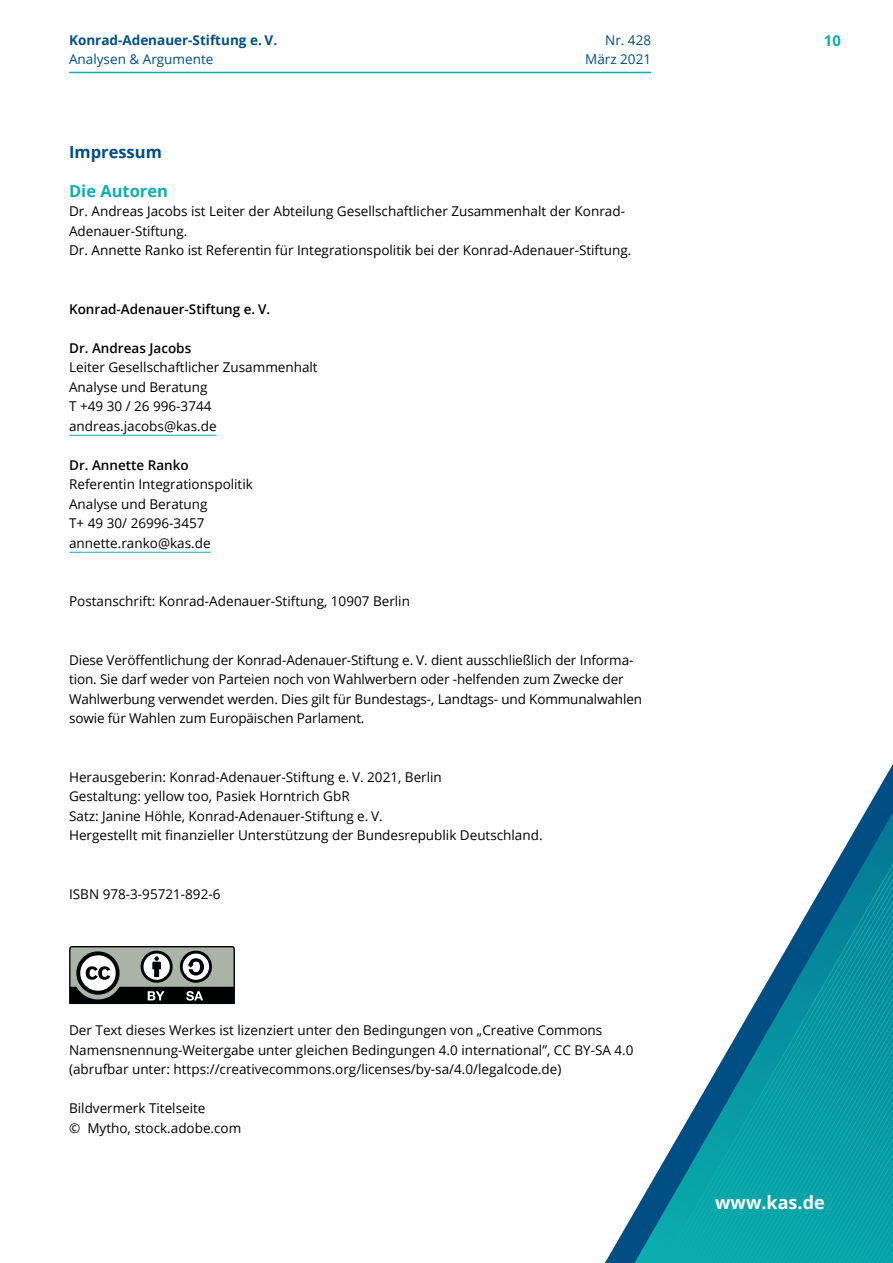
<style>
.page{position:relative;width:893px;height:1263px;background:#fff}
.page>*{position:absolute;margin:0;border:0;box-sizing:border-box;transform-origin:0 0}
.t1{font:700 18px "Open Sans";color:#fff}
.t2{font:700 16.5px "Open Sans";color:#0bb0ae}
.t3{font:700 16.5px "Open Sans";color:#004e83}
.t4{font:700 15px "Open Sans";color:#0bb0ae}
.t5{font:13.5px/19.5px "Open Sans";color:#000}
.t6{font:600 13.5px "Open Sans";color:#000}
.t7{font:13.5px/19.5px "Open Sans";color:#004e83;text-align:right}
.t8{font:700 13.5px "Open Sans";color:#004e83}
</style>
<div class="page">
<svg style="left:627px;top:790px;width:266px;height:473px"></svg>
<hr style="left:69px;top:72px;width:582px;height:1px;background:#0bb0ae">
<hr style="left:69px;top:435px;width:148px;height:1px;background:#0bb0ae">
<hr style="left:69px;top:552px;width:142px;height:1px;background:#0bb0ae">
<svg style="left:69px;top:946px;width:166px;height:58px"></svg>
<p class="t8" style="left:69px;top:30px;width:210px">Konrad-Adenauer-Stiftung e. V.</p>
<p class="t4" style="left:824px;top:30px;width:19px">10</p>
<p class="t7" style="left:69px;top:49px;width:146px">Analysen &amp; Argumente</p>
<p class="t7" style="left:585px;top:30px;width:67px">Nr. 428<br>März 2021</p>
<p class="t3" style="left:69px;top:140px;width:94px">Impressum</p>
<p class="t2" style="left:69px;top:179px;width:100px">Die Autoren</p>
<p class="t5" style="left:69px;top:201px;width:564px">Dr. Andreas Jacobs ist Leiter der Abteilung Gesellschaftlicher Zusammenhalt der Konrad-<br>Adenauer-Stiftung.<br>Dr. Annette Ranko ist Referentin für Integrationspolitik bei der Konrad-Adenauer-Stiftung.</p>
<p class="t6" style="left:69px;top:300px;width:203px">Konrad-Adenauer-Stiftung e. V.</p>
<p class="t6" style="left:69px;top:339px;width:124px">Dr. Andreas Jacobs</p>
<p class="t5" style="left:69px;top:357px;width:250px">Leiter Gesellschaftlicher Zusammenhalt<br>Analyse und Beratung<br>T +49 30 / 26 996-3744 andreas.jacobs@kas.de</p>
<p class="t6" style="left:69px;top:455px;width:121px">Dr. Annette Ranko</p>
<p class="t5" style="left:69px;top:474px;width:185px">Referentin Integrationspolitik<br>Analyse und Beratung<br>T+ 49 30/ 26996-3457 annette.ranko@kas.de</p>
<p class="t5" style="left:69px;top:591px;width:342px">Postanschrift: Konrad-Adenauer-Stiftung, 10907 Berlin</p>
<p class="t5" style="left:69px;top:650px;width:574px">Diese Veröffentlichung der Konrad-Adenauer-Stiftung e. V. dient ausschließlich der Informa&shy;tion. Sie darf weder von Parteien noch von Wahlwerbern oder -helfenden zum Zwecke der Wahlwerbung verwendet werden. Dies gilt für Bundestags-, Landtags- und Kommunalwahlen sowie für Wahlen zum Europäischen Parlament.</p>
<p class="t5" style="left:69px;top:767px;width:475px">Herausgeberin: Konrad-Adenauer-Stiftung e. V. 2021, Berlin<br>Gestaltung: yellow too, Pasiek Horntrich GbR<br>Satz: Janine Höhle, Konrad-Adenauer-Stiftung e. V.<br>Hergestellt mit finanzieller Unterstützung der Bundesrepublik Deutschland.</p>
<p class="t5" style="left:69px;top:884px;width:153px">ISBN 978-3-95721-892-6</p>
<p class="t5" style="left:69px;top:1020px;width:566px">Der Text dieses Werkes ist lizenziert unter den Bedingungen von „Creative Commons<br>Namensnennung-Weitergabe unter gleichen Bedingungen 4.0 international”, CC BY-SA 4.0 (abrufbar unter: https://creativecommons.org/licenses/by-sa/4.0/legalcode.de)</p>
<p class="t5" style="left:69px;top:1098px;width:174px">Bildvermerk Titelseite<br>© Mytho, stock.adobe.com</p>
<h1 class="t1" style="left:715px;top:1190px;width:111px">www.kas.de</h1>
</div>
